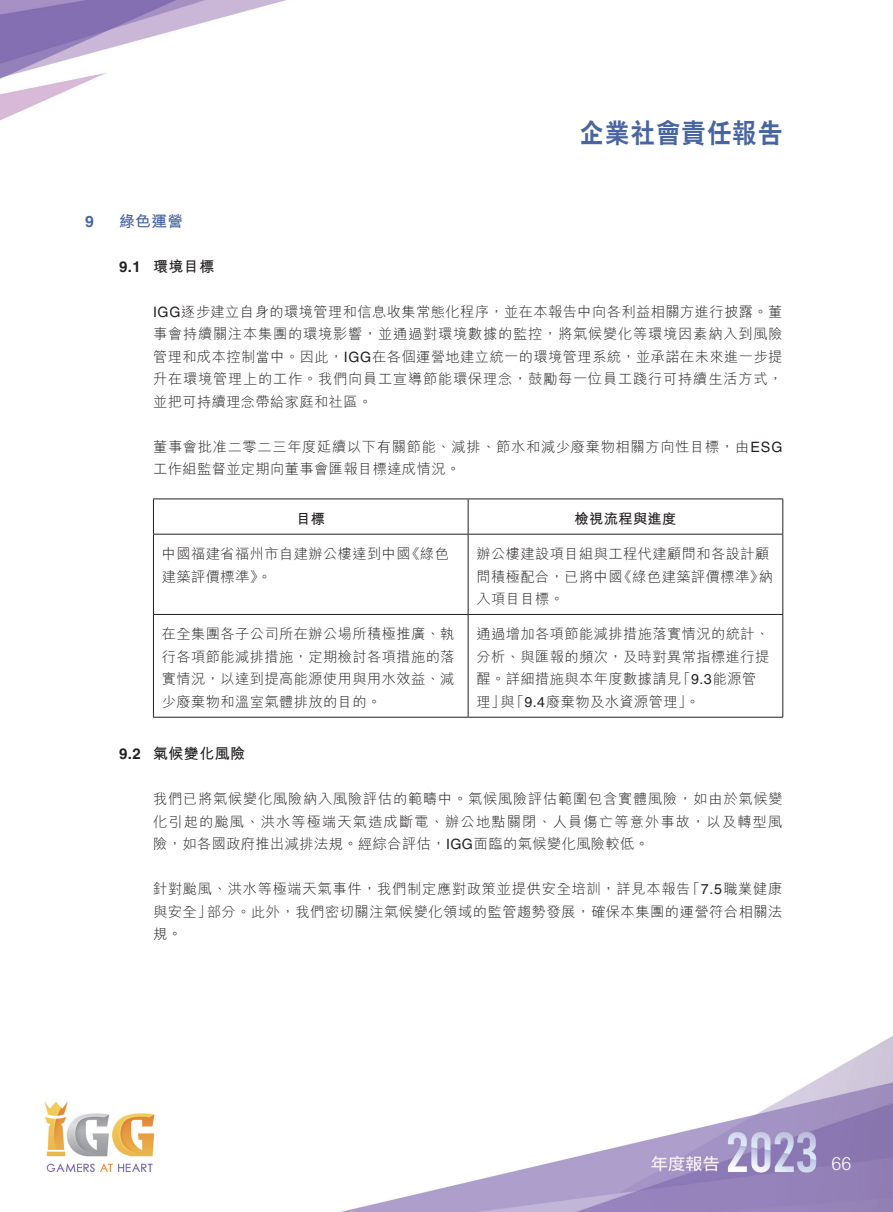
<style>
.page{position:relative;width:893px;height:1212px;background:#fff}
.page>*{position:absolute;margin:0;border:0;box-sizing:border-box;transform-origin:0 0}
.t1{font:800 27px "C Hei 2 HK";letter-spacing:.05em;color:#4864a1;scale:.9 1}
.t2{font:300 18px "M Hei HK";color:#fff}
.t3{font:700 15.75px "M Hei HK";color:#4864a1}
.t4{font:700 15.75px "Helvetica LT Std";color:#4864a1}
.t5{font:700 15px "M Hei HK";letter-spacing:.03em;color:#231f20}
.t6{font:700 15px "Helvetica LT Std";color:#231f20}
.t7{font:300 14.25px/22.5px "M Hei HK";letter-spacing:.03em;color:#231f20}
.t8{font:700 14.25px "M Hei HK";letter-spacing:.03em;color:#231f20}
.s1{font-family:"Helvetica LT Std";font-weight:400}
</style>
<div class="page">
<img style="left:0;top:0;width:893px;height:1212px">
<hr style="left:153px;top:498px;width:315px;height:1px;background:#231f20">
<hr style="left:153px;top:499px;width:1px;height:35px;background:#231f20">
<hr style="left:468px;top:498px;width:315px;height:1px;background:#231f20">
<hr style="left:468px;top:499px;width:1px;height:35px;background:#231f20">
<hr style="left:782px;top:499px;width:1px;height:35px;background:#231f20">
<hr style="left:153px;top:534px;width:315px;height:1px;background:#231f20">
<hr style="left:153px;top:534px;width:1px;height:80px;background:#231f20">
<hr style="left:468px;top:534px;width:315px;height:1px;background:#231f20">
<hr style="left:468px;top:534px;width:1px;height:80px;background:#231f20">
<hr style="left:782px;top:534px;width:1px;height:80px;background:#231f20">
<hr style="left:153px;top:614px;width:315px;height:1px;background:#231f20">
<hr style="left:153px;top:615px;width:1px;height:102px;background:#231f20">
<hr style="left:468px;top:614px;width:315px;height:1px;background:#231f20">
<hr style="left:468px;top:615px;width:1px;height:102px;background:#231f20">
<hr style="left:782px;top:615px;width:1px;height:102px;background:#231f20">
<hr style="left:153px;top:717px;width:315px;height:1px;background:#231f20">
<hr style="left:468px;top:717px;width:315px;height:1px;background:#231f20">
<h1 class="t1" style="left:579px;top:115px;width:227px">企業社會責任報告</h1>
<p class="t4" style="left:85px;top:212px;width:10px">9</p>
<p class="t3" style="left:119px;top:209px;width:66px">綠色運營</p>
<p class="t6" style="left:119px;top:257px;width:23px">9.1</p>
<p class="t5" style="left:153px;top:255px;width:63px">環境目標</p>
<p class="t7" style="left:153px;top:300px;width:631px;text-align:justify"><span class="s1">IGG</span>逐步建立自身的環境管理和信息收集常態化程序，並在本報告中向各利益相關方進行披露。董事會持續關注本集團的環境影響，並通過對環境數據的監控，將氣候變化等環境因素納入到風險管理和成本控制當中。因此，<span class="s1">IGG</span>在各個運營地建立統一的環境管理系統，並承諾在未來進一步提升在環境管理上的工作。我們向員工宣導節能環保理念，鼓勵每一位員工踐行可持續生活方式，並把可持續理念帶給家庭和社區。</p>
<p class="t7" style="left:153px;top:435px;width:631px">董事會批准二零二三年度延續以下有關節能、減排、節水和減少廢棄物相關方向性目標，由<span class="s1">ESG</span>工作組監督並定期向董事會匯報目標達成情況。</p>
<p class="t8" style="left:574px;top:508px;width:104px">檢視流程與進度</p>
<p class="t8" style="left:296px;top:508px;width:30px">目標</p>
<p class="t7" style="left:162px;top:542px;width:250px">中國福建省福州市自建辦公樓達到中國建築評價標準。《</p>
<p class="t7" style="left:477px;top:542px;width:298px;text-align:right">辦公樓建設項目組與工程代建顧問和各設計顧納</p>
<p class="t7" style="left:406px;top:542px;width:45px">《綠色</p>
<p class="t7" style="left:477px;top:565px;width:148px">問積極配合，已將中國入項目目標。</p>
<p class="t7" style="left:618px;top:565px;width:148px">《綠色建築評價標準》</p>
<p class="t7" style="left:162px;top:623px;width:294px;text-align:justify">在全集團各子公司所在辦公場所積極推廣、執行各項節能減排措施，定期檢討各項措施的落實情況，以達到提高能源使用與用水效益、減少廢棄物和溫室氣體排放的目的。</p>
<p class="t7" style="left:477px;top:623px;width:294px">通過增加各項節能減排措施落實情況的統計、</p>
<p class="t7" style="left:477px;top:645px;width:294px">分析、與匯報的頻次，及時對異常指標進行提</p>
<p class="t7" style="left:676px;top:668px;width:81px">「<span class="s1">9.3</span>能源管</p>
<p class="t7" style="left:477px;top:668px;width:225px">醒。詳細措施與本年度數據請見<br>理」「<span class="s1">9.4</span>廢棄物及水資源管理。「</p>
<p class="t7" style="left:501px;top:690px;width:16px">與</p>
<p class="t6" style="left:119px;top:744px;width:23px">9.2</p>
<p class="t5" style="left:153px;top:742px;width:94px">氣候變化風險</p>
<p class="t7" style="left:153px;top:787px;width:631px;text-align:justify">我們已將氣候變化風險納入風險評估的範疇中。氣候風險評估範圍包含實體風險，如由於氣候變化引起的颱風、洪水等極端天氣造成斷電、辦公地點關閉、人員傷亡等意外事故，以及轉型風險，如各國政府推出減排法規。經綜合評估，<span class="s1">IGG</span>面臨的氣候變化風險較低。</p>
<p class="t7" style="left:686px;top:877px;width:98px">「<span class="s1">7.5</span>職業健康</p>
<p class="t7" style="left:207px;top:877px;width:577px;text-indent:-54px">針對颱風、洪水等極端天氣事件，我們制定應對政策並提供安全培訓，詳見本報告<br>部分。此外，我們密切關注氣候變化領域的監管趨勢發展，確保本集團的運營符合相關法</p>
<p class="t7" style="left:153px;top:900px;width:60px">與安全」規。</p>
<p class="t2" style="left:831px;top:1154px;width:22px">66</p>
</div>
